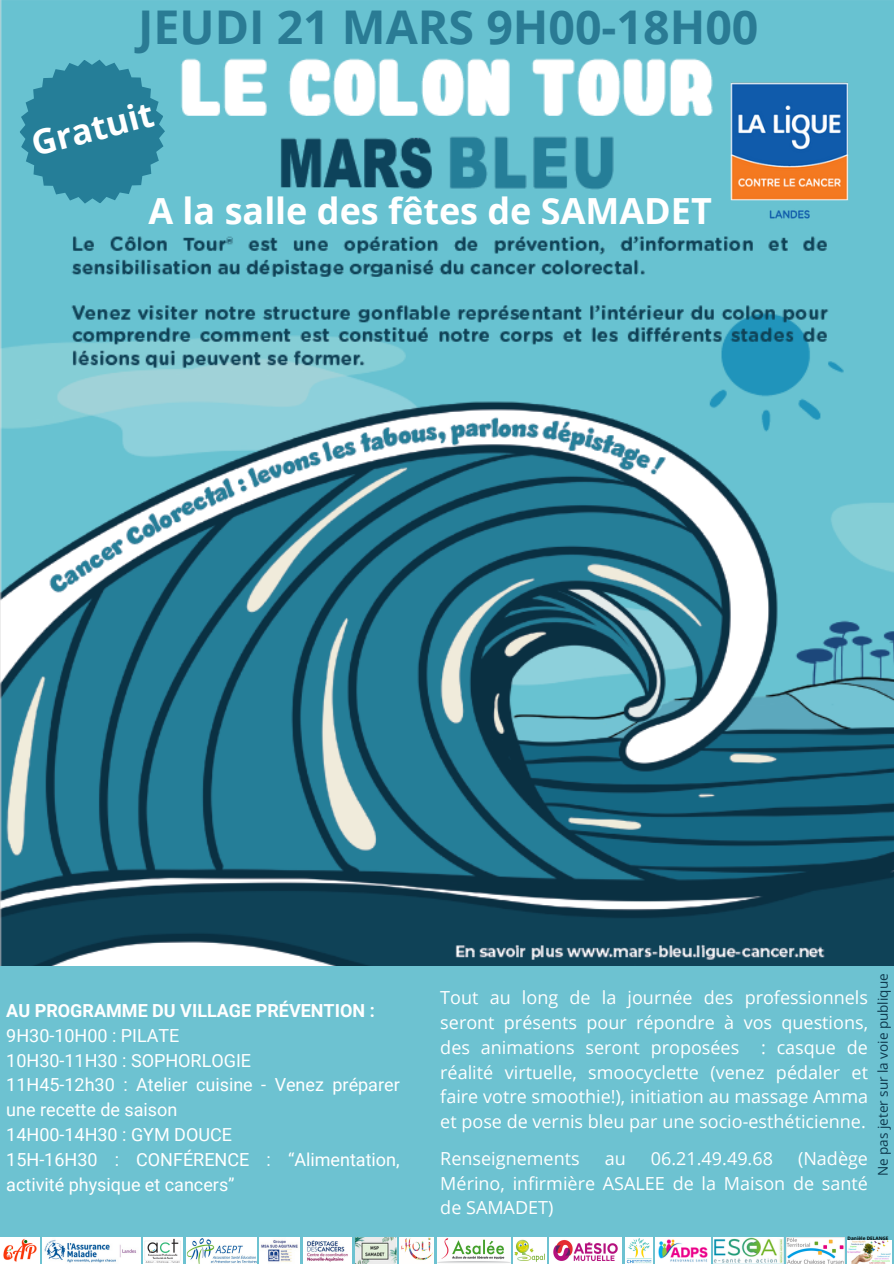
<style>
.page{position:relative;width:894px;height:1264px;background:#fff}
.page>*{position:absolute;margin:0;border:0;box-sizing:border-box;transform-origin:0 0}
.t1{font:700 46.5px "Open Sans";color:#2a7b94}
.t2{font:700 36px "Open Sans";color:#fff}
.t3{font:700 34.5px "Open Sans";color:#fff}
.t4{font:18px/24.8px "Open Sans";color:#fff;text-align:justify}
.t5{font:18px/24.8px "Roboto";color:#fff}
.t6{font:13.5px "Open Sans";color:#0e394d}
.t7{font:700 4.65px "Open Sans";color:#000}
.s1{font-weight:700}
</style>
<div class="page">
<div style="left:0;top:0;width:893px;height:1263px;background:#6dc2d1"></div>
<img style="left:0;top:1237px;width:39px;height:26px">
<img style="left:43px;top:1237px;width:97px;height:26px">
<img style="left:143px;top:1237px;width:40px;height:26px">
<img style="left:186px;top:1237px;width:70px;height:26px">
<img style="left:259px;top:1237px;width:41px;height:26px">
<img style="left:303px;top:1237px;width:49px;height:26px">
<img style="left:355px;top:1237px;width:41px;height:26px">
<img style="left:400px;top:1237px;width:33px;height:26px">
<img style="left:437px;top:1237px;width:73px;height:26px">
<img style="left:0;top:0;width:893px;height:965px">
<img style="left:513px;top:1237px;width:33px;height:26px">
<img style="left:549px;top:1237px;width:72px;height:26px">
<img style="left:625px;top:1237px;width:27px;height:26px">
<svg style="left:19px;top:60px;width:146px;height:144px"></svg>
<img style="left:655px;top:1237px;width:55px;height:26px">
<img style="left:713px;top:1237px;width:70px;height:26px">
<img style="left:786px;top:1237px;width:57px;height:26px">
<img style="left:847px;top:1240px;width:44px;height:23px">
<img style="left:713px;top:66px;width:152px;height:162px">
<p class="t1" style="left:138px;top:-6px;width:621px">JEUDI 21 MARS 9H00-18H00</p>
<p class="t3" style="left:26px;top:120px;width:126px;rotate:-14deg">Gratuit</p>
<p class="t2" style="left:148px;top:185px;width:565px">A la salle des fêtes de SAMADET</p>
<p class="t5" style="left:6px;top:998px;width:395px"><span class="s1">AU PROGRAMME DU VILLAGE PRÉVENTION :<br></span>9H30-10H00 : PILATE<br>10H30-11H30 : SOPHORLOGIE<br>11H45-12h30 : Atelier cuisine - Venez préparer une recette de saison<br>14H00-14H30 : GYM DOUCE<br>15H-16H30 : CONFÉRENCE : “Alimentation, activité physique et cancers”</p>
<p class="t6" style="left:873px;top:1176px;width:204px;rotate:-90deg">Ne pas jeter sur la voie publique</p>
<p class="t4" style="left:440px;top:985px;width:429px">Tout au long de la journée des professionnels seront présents pour répondre à vos questions, des animations seront proposées : casque de réalité virtuelle, smoocyclette (venez pédaler et faire votre smoothie!), initiation au massage Amma et pose de vernis bleu par une socio-esthéticienne.</p>
<p class="t4" style="left:440px;top:1145px;width:141px">Renseignements</p>
<p class="t4" style="left:604px;top:1145px;width:23px">au</p>
<p class="t4" style="left:650px;top:1145px;width:123px">06.21.49.49.68</p>
<p class="t4" style="left:440px;top:1145px;width:429px;text-indent:357px">(Nadège Mérino, infirmière ASALEE de la Maison de santé de SAMADET)</p>
<p class="t7" style="left:847px;top:1235px;width:42px">Danièle DELANGE</p>
</div>
